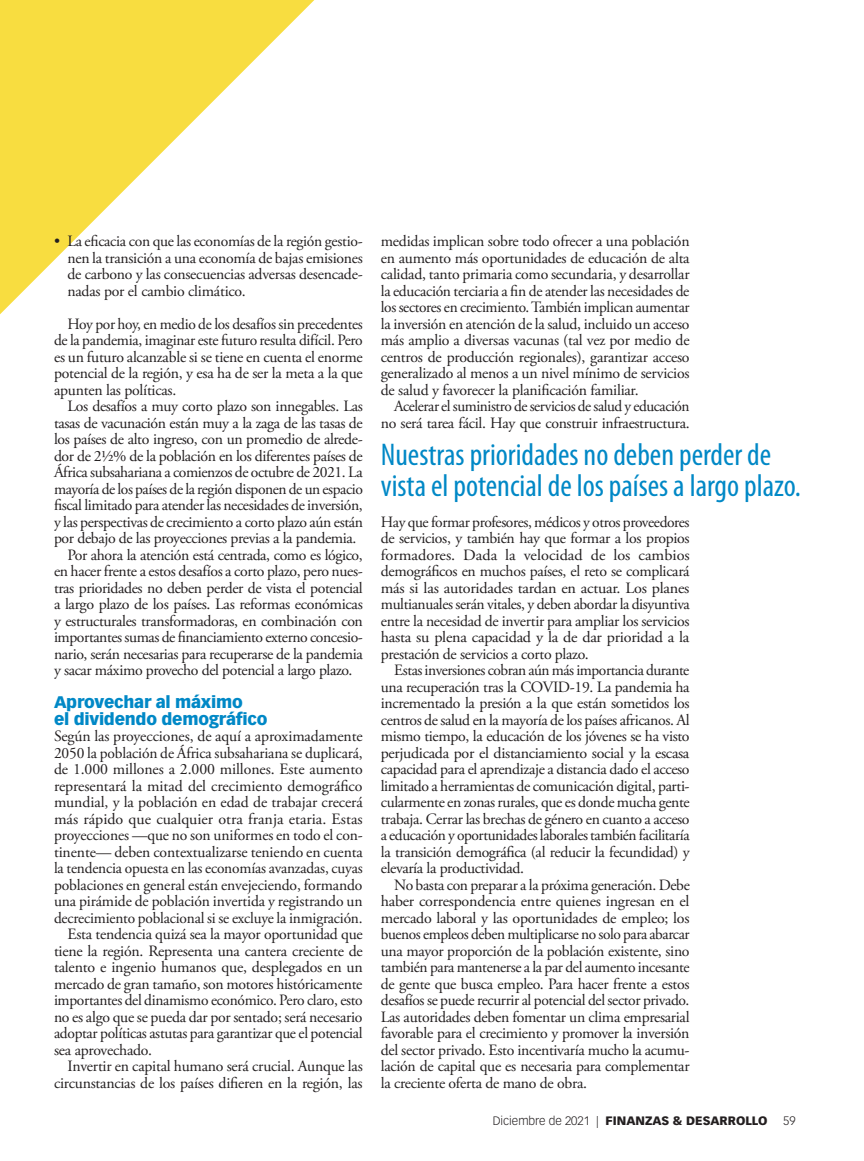
<style>
.page{position:relative;width:864px;height:1161px;background:#fff}
.page>*{position:absolute;margin:0;border:0;box-sizing:border-box;transform-origin:0 0}
.t1{font:condensed 31.5px/31.5px "Myriad Pro";color:#0088c6}
.t2{font:900 16.5px/16.5px "Vectora LT Std";letter-spacing:-.015em;color:#0088c6}
.t3{font:15.75px/16.5px "Adobe Garamond Pro";letter-spacing:-.02em;color:#231f20;text-align:justify}
.t4{font:15.75px "Adobe Garamond Pro";color:#231f20}
.t5{font:900 12px "Vectora LT Std";color:#231f20}
.t6{font:300 12px "Vectora LT Std";color:#231f20}
.s1{font-weight:300}
</style>
<div class="page">
<svg style="left:0;top:0;width:314px;height:314px;fill:#f8dd40"></svg>
<p class="t3" style="left:68px;top:233px;width:297px;text-indent:-14px">• La eficacia con que las economías de la región gestio‑ nen la transición a una economía de bajas emisiones de carbono y las consecuencias adversas desencade‑ nadas por el cambio climático.</p>
<p class="t3" style="left:54px;top:316px;width:310px;text-indent:14px">Hoy por hoy, en medio de los desafíos sin precedentes de la pandemia, imaginar este futuro resulta difícil. Pero es un futuro alcanzable si se tiene en cuenta el enorme potencial de la región, y esa ha de ser la meta a la que apunten las políticas.</p>
<p class="t3" style="left:67px;top:398px;width:297px">Los desafíos a muy corto plazo son innegables. Las</p>
<p class="t3" style="left:54px;top:415px;width:310px">tasas de vacunación están muy a la zaga de las tasas de</p>
<p class="t3" style="left:54px;top:431px;width:310px">los países de alto ingreso, con un promedio de alrede‑</p>
<p class="t3" style="left:54px;top:448px;width:310px">dor de 2½% de la población en los diferentes países de</p>
<p class="t3" style="left:54px;top:464px;width:310px">África subsahariana a comienzos de octubre de 2021. La</p>
<p class="t3" style="left:54px;top:481px;width:310px">mayoría de los países de la región disponen de un espacio</p>
<p class="t3" style="left:54px;top:497px;width:310px">fiscal limitado para atender las necesidades de inversión,</p>
<p class="t3" style="left:54px;top:514px;width:311px">y las perspectivas de crecimiento a corto plazo aún están</p>
<p class="t3" style="left:54px;top:530px;width:304px">por debajo de las proyecciones previas a la pandemia.</p>
<p class="t3" style="left:67px;top:547px;width:297px">Por ahora la atención está centrada, como es lógico,</p>
<p class="t3" style="left:54px;top:563px;width:310px">en hacer frente a estos desafíos a corto plazo, pero nues‑</p>
<p class="t3" style="left:54px;top:580px;width:310px">tras prioridades no deben perder de vista el potencial</p>
<p class="t3" style="left:54px;top:596px;width:310px">a largo plazo de los países. Las reformas económicas</p>
<p class="t3" style="left:54px;top:613px;width:310px">y estructurales transformadoras, en combinación con</p>
<p class="t3" style="left:54px;top:629px;width:310px">importantes sumas de financiamiento externo concesio‑</p>
<p class="t3" style="left:54px;top:646px;width:310px">nario, serán necesarias para recuperarse de la pandemia</p>
<p class="t3" style="left:54px;top:662px;width:300px">y sacar máximo provecho del potencial a largo plazo.</p>
<p class="t2" style="left:54px;top:694px;width:215px">Aprovechar al máximo<br>el dividendo demográfico</p>
<p class="t3" style="left:54px;top:728px;width:310px">Según las proyecciones, de aquí a aproximadamente</p>
<p class="t3" style="left:54px;top:745px;width:310px">2050 la población de África subsahariana se duplicará,</p>
<p class="t3" style="left:54px;top:761px;width:310px">de 1.000 millones a 2.000 millones. Este aumento</p>
<p class="t3" style="left:54px;top:778px;width:310px">representará la mitad del crecimiento demográfico</p>
<p class="t3" style="left:54px;top:794px;width:310px">mundial, y la población en edad de trabajar crecerá</p>
<p class="t4" style="left:54px;top:809px;width:310px">más rápido que cualquier otra franja etaria. Estas</p>
<p class="t3" style="left:54px;top:827px;width:310px">proyecciones —que no son uniformes en todo el con‑</p>
<p class="t3" style="left:54px;top:844px;width:310px">tinente— deben contextualizarse teniendo en cuenta</p>
<p class="t3" style="left:54px;top:860px;width:310px">la tendencia opuesta en las economías avanzadas, cuyas</p>
<p class="t3" style="left:54px;top:877px;width:310px">poblaciones en general están envejeciendo, formando</p>
<p class="t3" style="left:54px;top:893px;width:310px">una pirámide de población invertida y registrando un</p>
<p class="t3" style="left:54px;top:910px;width:310px">decrecimiento poblacional si se excluye la inmigración.</p>
<p class="t3" style="left:68px;top:926px;width:297px">Esta tendencia quizá sea la mayor oportunidad que</p>
<p class="t3" style="left:54px;top:943px;width:310px">tiene la región. Representa una cantera creciente de</p>
<p class="t3" style="left:54px;top:959px;width:310px">talento e ingenio humanos que, desplegados en un</p>
<p class="t3" style="left:54px;top:976px;width:310px">mercado de gran tamaño, son motores históricamente</p>
<p class="t3" style="left:54px;top:992px;width:310px">importantes del dinamismo económico. Pero claro, esto</p>
<p class="t3" style="left:54px;top:1009px;width:310px">no es algo que se pueda dar por sentado; será necesario</p>
<p class="t3" style="left:54px;top:1025px;width:310px">adoptar políticas astutas para garantizar que el potencial</p>
<p class="t3" style="left:54px;top:1042px;width:100px">sea aprovechado.</p>
<p class="t3" style="left:67px;top:1058px;width:297px">Invertir en capital humano será crucial. Aunque las</p>
<p class="t3" style="left:54px;top:1075px;width:310px">circunstancias de los países difieren en la región, las</p>
<p class="t3" style="left:381px;top:233px;width:310px">medidas implican sobre todo ofrecer a una población en aumento más oportunidades de educación de alta calidad, tanto primaria como secundaria, y desarrollar la educación terciaria a fin de atender las necesidades de los sectores en crecimiento. También implican aumentar la inversión en atención de la salud, incluido un acceso más amplio a diversas vacunas (tal vez por medio de centros de producción regionales), garantizar acceso generalizado al menos a un nivel mínimo de servicios de salud y favorecer la planificación familiar.</p>
<p class="t3" style="left:381px;top:398px;width:310px;text-align:right">Acelerar el suministro de servicios de salud y educación no será tarea fácil. Hay que construir infraestructura.</p>
<h1 class="t1" style="left:381px;top:439px;width:421px">Nuestras prioridades no deben perder de vista el potencial de los países a largo plazo.</h1>
<p class="t3" style="left:381px;top:514px;width:311px">Hay que formar profesores, médicos y otros proveedores de servicios, y también hay que formar a los propios formadores. Dada la velocidad de los cambios demográficos en muchos países, el reto se complicará más si las autoridades tardan en actuar. Los planes multianuales serán vitales, y deben abordar la disyuntiva entre la necesidad de invertir para ampliar los servicios hasta su plena capacidad y la de dar prioridad a la prestación de servicios a corto plazo.</p>
<p class="t3" style="left:381px;top:662px;width:310px;text-indent:14px">Estas inversiones cobran aún más importancia durante una recuperación tras la COVID‑19. La pandemia ha incrementado la presión a la que están sometidos los centros de salud en la mayoría de los países africanos. Al mismo tiempo, la educación de los jóvenes se ha visto perjudicada por el distanciamiento social y la escasa capacidad para el aprendizaje a distancia dado el acceso limitado a herramientas de comunicación digital, parti‑ cularmente en zonas rurales, que es donde mucha gente trabaja. Cerrar las brechas de género en cuanto a acceso a educación y oportunidades laborales también facilitaría la transición demográfica (al reducir la fecundidad) y elevaría la productividad.</p>
<p class="t3" style="left:381px;top:877px;width:311px;text-indent:14px">No basta con preparar a la próxima generación. Debe haber correspondencia entre quienes ingresan en el mercado laboral y las oportunidades de empleo; los buenos empleos deben multiplicarse no solo para abarcar una mayor proporción de la población existente, sino también para mantenerse a la par del aumento incesante de gente que busca empleo. Para hacer frente a estos desafíos se puede recurrir al potencial del sector privado.<br>Las autoridades deben fomentar un clima empresarial favorable para el crecimiento y promover la inversión del sector privado. Esto incentivaría mucho la acumu‑ lación de capital que es necesaria para complementar la creciente oferta de mano de obra.</p>
<p class="t5" style="left:493px;top:1113px;width:276px"><span class="s1">Diciembre de 2021 |</span> FINANZAS &amp; DESARROLLO</p>
<p class="t6" style="left:783px;top:1114px;width:14px">59</p>
</div>
